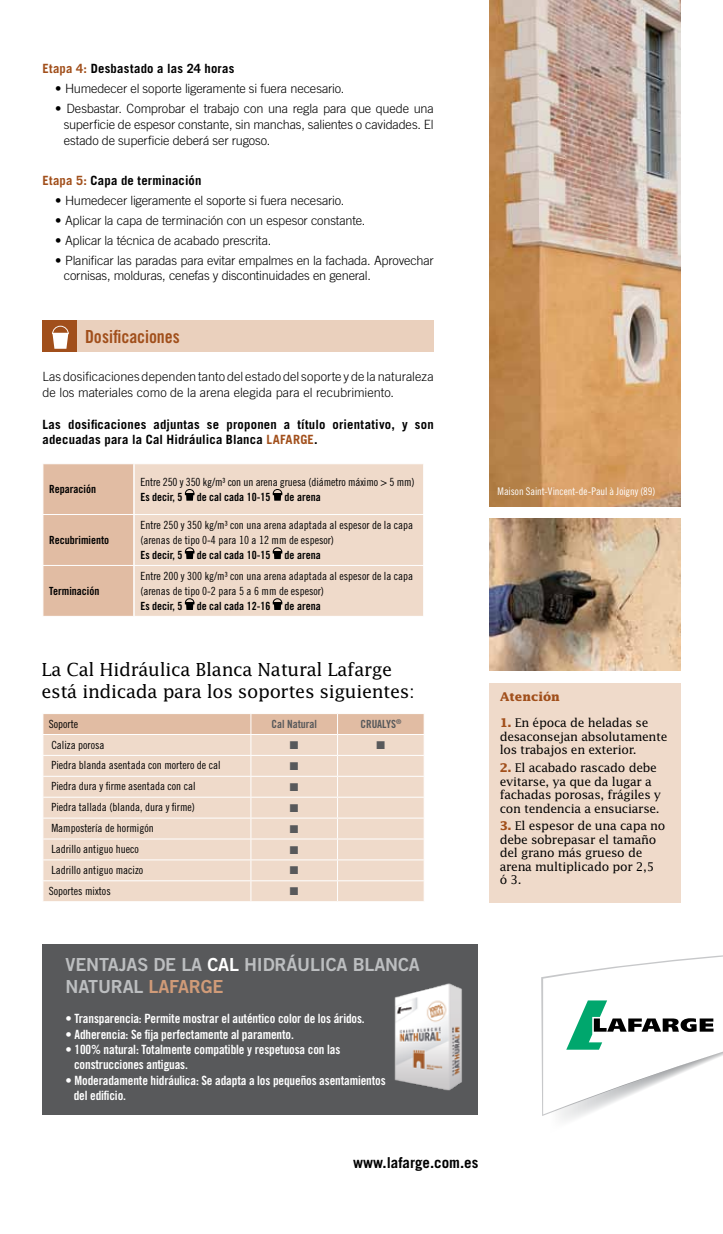
<style>
.page{position:relative;width:723px;height:1234px;background:#fff}
.page>*{position:absolute;margin:0;border:0;box-sizing:border-box;transform-origin:0 0}
.t1{font:18px/21.6px "Lucida";letter-spacing:-.02em;color:#000}
.t2{font:18px/21.6px "Trade Gothic LT Std Bd 2";letter-spacing:-.01em;color:#bcbec0}
.t3{font:18px "Trade Gothic LT Std Bd Cn 20";letter-spacing:-.005em;color:#a14f1b}
.t4{font:700 15px "Trade Gothic LT Std";color:#000}
.t5{font:300 12.75px/15.8px "Trade Gothic LT Std";letter-spacing:-.015em;color:#000}
.t6{font:12.75px/15.3px "Trade Gothic LT Std Bd Cn 20";letter-spacing:-.01em;color:#fff}
.t7{font:700 12.75px/15.8px "Trade Gothic LT Std";letter-spacing:.015em;color:#000}
.t8{font:700 12.75px "Trade Gothic LT Std";color:#a14f1b}
.t9{font:12px/13.5px "Lucida";letter-spacing:-.025em;color:#000}
.t10{font:700 12px "Lucida";color:#a14f1b}
.t11{font:11.25px/15px "Trade Gothic LT Std Cn 18";color:#000}
.t12{font:11.25px "Trade Gothic LT Std Bd Cn 20";color:#000}
.t13{font:11.25px "Trade Gothic LT Std Bd Cn 20";color:#58595b}
.t14{font:11.25px "Zapf Dingbats ITC";color:#58595b}
.t15{font:10.5px "Trade Gothic LT Std Cn 18";color:#fff}
.s1{color:#a14f1b}
.s2{color:#000}
.s3{font-weight:700;color:#a14f1b}
.s4{color:#fff}
.s5{color:#d09b78}
</style>
<div class="page">
<div style="left:43px;top:944px;width:435px;height:170px;background:#58595b"></div>
<img style="left:394px;top:983px;width:68px;height:108px">
<div style="left:43px;top:320px;width:391px;height:32px;background:#ead0bd"></div>
<div style="left:43px;top:320px;width:34px;height:32px;background:#a14f1b"></div>
<svg style="left:52px;top:325px;width:17px;height:24px"></svg>
<img style="left:489px;top:518px;width:191px;height:152px">
<div style="left:44px;top:464px;width:89px;height:152px;background:#e1bca3"></div>
<div style="left:135px;top:464px;width:288px;height:152px;background:#efdaca"></div>
<hr style="left:43px;top:514px;width:91px;height:1px;background:#fff">
<hr style="left:134px;top:514px;width:290px;height:1px;background:#fff">
<hr style="left:43px;top:565px;width:91px;height:1px;background:#fff">
<hr style="left:134px;top:565px;width:290px;height:1px;background:#fff">
<div style="left:186px;top:494px;width:7px;height:6px;background:#000"></div>
<svg style="left:185px;top:489px;width:10px;height:6px"></svg>
<div style="left:274px;top:494px;width:7px;height:6px;background:#000"></div>
<svg style="left:273px;top:489px;width:9px;height:6px"></svg>
<div style="left:186px;top:552px;width:7px;height:7px;background:#000"></div>
<svg style="left:185px;top:547px;width:10px;height:6px"></svg>
<div style="left:274px;top:552px;width:7px;height:7px;background:#000"></div>
<svg style="left:273px;top:547px;width:9px;height:6px"></svg>
<div style="left:186px;top:603px;width:7px;height:7px;background:#000"></div>
<svg style="left:185px;top:598px;width:10px;height:6px"></svg>
<div style="left:274px;top:603px;width:7px;height:7px;background:#000"></div>
<svg style="left:273px;top:598px;width:9px;height:6px"></svg>
<svg style="left:43px;top:713px;width:381px;height:188px;background:#eed8c8"></svg>
<div style="left:489px;top:682px;width:191px;height:219px;background:#efdaca"></div>
<img style="left:489px;top:0;width:191px;height:506px">
<svg style="left:541px;top:955px;width:182px;height:165px"></svg>
<p class="t7" style="left:43px;top:60px;width:193px"><span class="s1">Etapa 4:</span> Desbastado a las 24 horas</p>
<p class="t5" style="left:55px;top:80px;width:291px">• Humedecer el soporte ligeramente si fuera necesario.</p>
<p class="t5" style="left:64px;top:100px;width:371px;text-align:justify;text-indent:-9px">• Desbastar. Comprobar el trabajo con una regla para que quede una superficie de espesor constante, sin manchas, salientes o cavidades. El estado de superficie deberá ser rugoso.</p>
<p class="t7" style="left:43px;top:172px;width:161px"><span class="s1">Etapa 5:</span> Capa de terminación</p>
<p class="t5" style="left:55px;top:192px;width:291px">• Humedecer ligeramente el soporte si fuera necesario.</p>
<p class="t5" style="left:55px;top:212px;width:312px">• Aplicar la capa de terminación con un espesor constante.</p>
<p class="t5" style="left:55px;top:232px;width:218px">• Aplicar la técnica de acabado prescrita.</p>
<p class="t5" style="left:64px;top:252px;width:371px;text-indent:-9px">• Planificar las paradas para evitar empalmes en la fachada. Aprovechar cornisas, molduras, cenefas y discontinuidades en general.</p>
<h1 class="t3" style="left:85px;top:325px;width:96px">Dosificaciones</h1>
<p class="t5" style="left:43px;top:368px;width:393px">Las dosificaciones dependen tanto del estado del soporte y de la naturaleza de los materiales como de la arena elegida para el recubrimiento.</p>
<p class="t7" style="left:43px;top:416px;width:393px">Las dosificaciones adjuntas se proponen a título orientativo, y son adecuadas para la Cal Hidráulica Blanca <span class="s1">LAFAR</span></p>
<p class="t8" style="left:300px;top:432px;width:19px">GE<span class="s2">.</span></p>
<p class="t12" style="left:49px;top:482px;width:48px">Reparación</p>
<p class="t12" style="left:49px;top:533px;width:61px">Recubrimiento</p>
<p class="t12" style="left:49px;top:584px;width:52px">Terminación</p>
<p class="t11" style="left:140px;top:474px;width:276px">Entre 250 y 350 kg/m³ con un arena gruesa (diámetro máximo &gt; 5 mm)</p>
<p class="t12" style="left:140px;top:489px;width:44px">Es decir, 5</p>
<p class="t12" style="left:197px;top:489px;width:75px">de cal cada 10-15</p>
<p class="t12" style="left:285px;top:489px;width:38px">de arena</p>
<p class="t11" style="left:140px;top:517px;width:274px">Entre 250 y 350 kg/m³ con una arena adaptada al espesor de la capa (arenas de tipo 0-4 para 10 a 12 mm de espesor)</p>
<p class="t12" style="left:140px;top:548px;width:44px">Es decir, 5</p>
<p class="t12" style="left:197px;top:548px;width:75px">de cal cada 10-15</p>
<p class="t12" style="left:285px;top:548px;width:38px">de arena</p>
<p class="t11" style="left:140px;top:568px;width:274px">Entre 200 y 300 kg/m³ con una arena adaptada al espesor de la capa (arenas de tipo 0-2 para 5 a 6 mm de espesor)</p>
<p class="t12" style="left:140px;top:599px;width:44px">Es decir, 5</p>
<p class="t12" style="left:197px;top:599px;width:75px">de cal cada 12-16</p>
<p class="t12" style="left:285px;top:599px;width:38px">de arena</p>
<h1 class="t1" style="left:41px;top:658px;width:375px">La Cal Hidráulica Blanca Natural Lafarge está indicada para los soportes siguientes:</h1>
<p class="t11" style="left:49px;top:716px;width:31px">Soporte</p>
<p class="t13" style="left:271px;top:716px;width:47px">Cal Natural</p>
<p class="t13" style="left:360px;top:716px;width:42px">Crualys<sup>®</sup></p>
<p class="t11" style="left:51px;top:736px;width:55px">Caliza porosa</p>
<p class="t14" style="left:290px;top:739px;width:10px">■</p>
<p class="t14" style="left:376px;top:739px;width:10px">■</p>
<p class="t11" style="left:51px;top:757px;width:171px">Piedra blanda asentada con mortero de cal</p>
<p class="t14" style="left:290px;top:760px;width:10px">■</p>
<p class="t11" style="left:51px;top:778px;width:146px">Piedra dura y firme asentada con cal</p>
<p class="t14" style="left:290px;top:781px;width:10px">■</p>
<p class="t11" style="left:51px;top:799px;width:145px">Piedra tallada (blanda, dura y firme)</p>
<p class="t14" style="left:290px;top:802px;width:10px">■</p>
<p class="t11" style="left:51px;top:820px;width:104px">Mampostería de hormigón</p>
<p class="t14" style="left:290px;top:823px;width:10px">■</p>
<p class="t11" style="left:51px;top:841px;width:89px">Ladrillo antiguo hueco</p>
<p class="t14" style="left:290px;top:844px;width:10px">■</p>
<p class="t11" style="left:51px;top:862px;width:93px">Ladrillo antiguo macizo</p>
<p class="t14" style="left:290px;top:865px;width:10px">■</p>
<p class="t11" style="left:49px;top:883px;width:63px">Soportes mixtos</p>
<p class="t14" style="left:290px;top:886px;width:10px">■</p>
<p class="t15" style="left:497px;top:484px;width:159px">Maison Saint-Vincent-de-Paul à Joigny (89)</p>
<p class="t10" style="left:500px;top:689px;width:62px">Atención</p>
<p class="t9" style="left:500px;top:715px;width:169px"><span class="s3">1.</span> En época de heladas se desaconsejan absolutamente los trabajos en exterior.</p>
<p class="t9" style="left:500px;top:760px;width:163px"><span class="s3">2.</span> El acabado rascado debe evitarse, ya que da lugar a fachadas porosas, frágiles y con tendencia a ensuciarse.</p>
<p class="t9" style="left:500px;top:818px;width:167px"><span class="s3">3.</span> El espesor de una capa no debe sobrepasar el tamaño del grano más grueso de arena multiplicado por 2,5<br>ó 3.</p>
<h1 class="t2" style="left:66px;top:953px;width:356px">VENTAJAS DE LA <span class="s4">CAL</span> HIDRÁULICA BLANCA<br>NATURAL <span class="s5">LAFARGE</span></h1>
<p class="t6" style="left:66px;top:1010px;width:301px">• Transparencia: Permite mostrar el auténtico color de los áridos.</p>
<p class="t6" style="left:66px;top:1026px;width:230px">• Adherencia: Se fija perfectamente al paramento.</p>
<p class="t6" style="left:74px;top:1041px;width:268px;text-indent:-9px">• 100% natural: Totalmente compatible y respetuosa con las construcciones antiguas.</p>
<p class="t6" style="left:74px;top:1071px;width:314px;text-indent:-8px">• Moderadamente hidráulica: Se adapta a los pequeños asentamientos del edificio.</p>
<p class="t4" style="left:353px;top:1153px;width:127px">www.lafarge.com.es</p>
</div>
